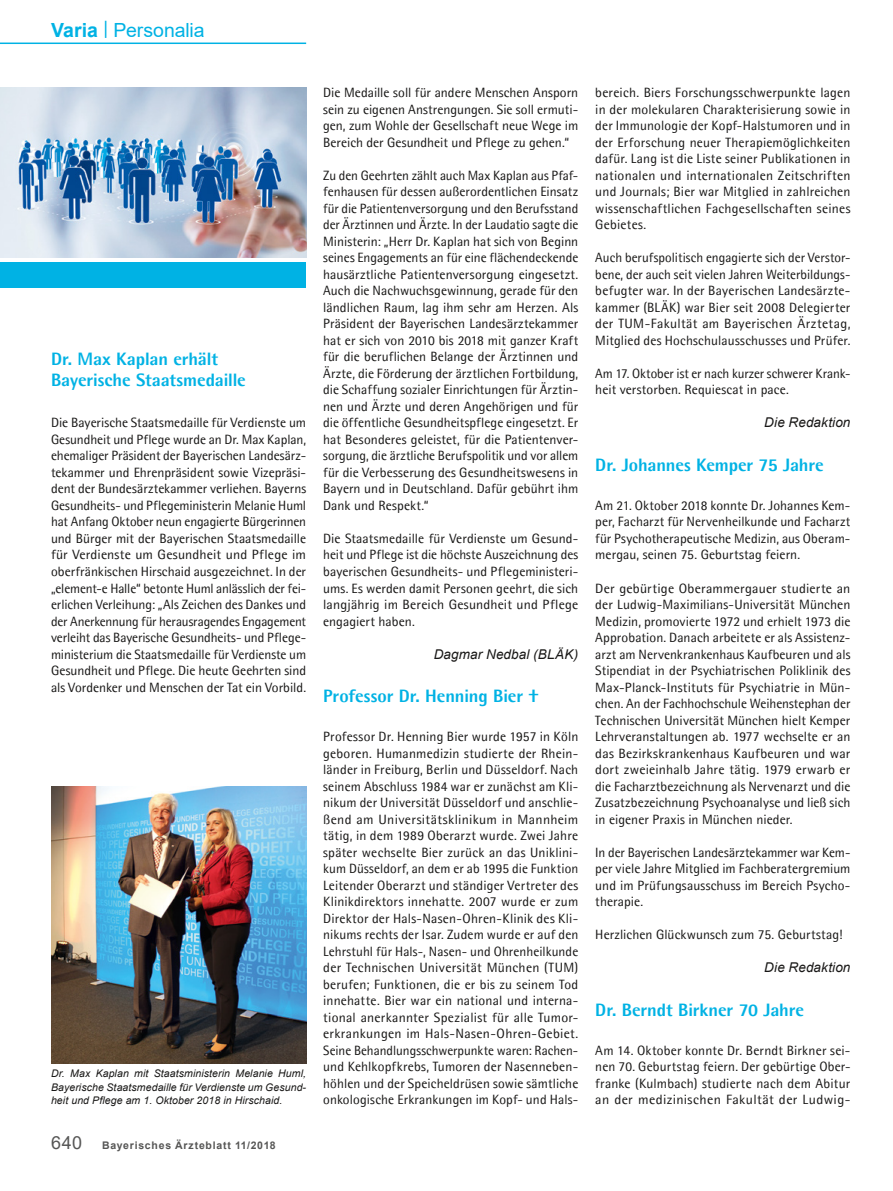
<style>
.page{position:relative;width:893px;height:1191px;background:#fff}
.page>*{position:absolute;margin:0;border:0;box-sizing:border-box;transform-origin:0 0}
.t1{font:19.5px "Arial";letter-spacing:-.005em;color:#00b2e4}
.Zwischen-ÜS{font:800 18px/21px "Agfa Rotis Semisans";letter-spacing:-.005em;color:#00b2e4}
.Grundtext{font:13.5px/16.5px "Agfa Rotis Semisans";letter-spacing:.005em;color:#181716;text-align:justify}
.Verfasser{font:italic 13.5px "Arial";letter-spacing:.01em;color:#181716}
.BU{font:italic 10.5px/13.5px "Arial";letter-spacing:.01em;color:#181716;text-align:justify}
.t2{font:700 10.5px "Arial";letter-spacing:.07em;color:#565655}
.s1{font-weight:700}
.s2{font-weight:400;font-size:18px}
</style>
<div class="page">
<hr style="left:0;top:43px;width:306px;height:1px;background:#00b2e4">
<img style="left:0;top:88px;width:306px;height:170px">
<div style="left:0;top:262px;width:306px;height:25px;background:#00b2e4"></div>
<img style="left:51px;top:786px;width:255px;height:277px">
<h1 class="t1" style="left:51px;top:16px;width:155px"><span class="s1">Varia</span> <sup>|</sup> Personalia</h1>
<p class="Zwischen-ÜS" style="left:51px;top:348px;width:196px">Dr. Max Kaplan erhält<br>Bayerische Staatsmedaille</p>
<p class="Grundtext" style="left:51px;top:414px;width:257px">Die Bayerische Staatsmedaille für Verdienste um Gesundheit und Pflege wurde an Dr. Max Kaplan, ehemaliger Präsident der Bayerischen Landesärz&shy;tekammer und Ehrenpräsident sowie Vizepräsi&shy;dent der Bundesärztekammer verliehen. Bayerns Gesundheits- und Pflegeministerin Melanie Huml hat Anfang Oktober neun engagierte Bürgerinnen und Bürger mit der Bayerischen Staatsmedaille für Verdienste um Gesundheit und Pflege im oberfränkischen Hirschaid ausgezeichnet. In der „element-e Halle“ betonte Huml anlässlich der fei&shy;erlichen Verleihung: „Als Zeichen des Dankes und der Anerkennung für herausragendes Engagement verleiht das Bayerische Gesundheits- und Pflege&shy;ministerium die Staatsmedaille für Verdienste um Gesundheit und Pflege. Die heute Geehrten sind als Vordenker und Menschen der Tat ein Vorbild.</p>
<p class="BU" style="left:51px;top:1067px;width:257px">Dr. Max Kaplan mit Staatsministerin Melanie Huml, Bayerische Staatsmedaille für Verdienste um Gesund&shy;heit und Pflege am 1. Oktober 2018 in Hirschaid.</p>
<p class="t2" style="left:51px;top:1137px;width:226px"><span class="s2">640</span> Bayerisches Ärzteblatt 11/2018</p>
<p class="Grundtext" style="left:323px;top:84px;width:257px">Die Medaille soll für andere Menschen Ansporn sein zu eigenen Anstrengungen. Sie soll ermuti&shy;gen, zum Wohle der Gesellschaft neue Wege im Bereich der Gesundheit und Pflege zu gehen.“</p>
<p class="Grundtext" style="left:323px;top:167px;width:257px">Zu den Geehrten zählt auch Max Kaplan aus Pfaf&shy;fenhausen für dessen außerordentlichen Einsatz für die Patientenversorgung und den Berufsstand der Ärztinnen und Ärzte. In der Laudatio sagte die Ministerin: „Herr Dr. Kaplan hat sich von Beginn seines Engagements an für eine flächendeckende hausärztliche Patientenversorgung eingesetzt.<br>Auch die Nachwuchsgewinnung, gerade für den ländlichen Raum, lag ihm sehr am Herzen. Als Präsident der Bayerischen Landesärztekammer hat er sich von 2010 bis 2018 mit ganzer Kraft für die beruflichen Belange der Ärztinnen und Ärzte, die Förderung der ärztlichen Fortbildung, die Schaffung sozialer Einrichtungen für Ärztin&shy;nen und Ärzte und deren Angehörigen und für die öffentliche Gesundheitspflege eingesetzt. Er hat Besonderes geleistet, für die Patientenver&shy;sorgung, die ärztliche Berufspolitik und vor allem für die Verbesserung des Gesundheitswesens in Bayern und in Deutschland. Dafür gebührt ihm Dank und Respekt.“</p>
<p class="Grundtext" style="left:323px;top:530px;width:257px">Die Staatsmedaille für Verdienste um Gesund&shy;heit und Pflege ist die höchste Auszeichnung des bayerischen Gesundheits- und Pflegeministeri&shy;ums. Es werden damit Personen geehrt, die sich langjährig im Bereich Gesundheit und Pflege engagiert haben.</p>
<p class="Verfasser" style="left:434px;top:645px;width:146px">Dagmar Nedbal (BLÄK)</p>
<p class="Zwischen-ÜS" style="left:323px;top:685px;width:217px">Professor Dr. Henning Bier †</p>
<p class="Grundtext" style="left:323px;top:728px;width:257px">Professor Dr. Henning Bier wurde 1957 in Köln geboren. Humanmedizin studierte der Rhein&shy;länder in Freiburg, Berlin und Düsseldorf. Nach seinem Abschluss 1984 war er zunächst am Kli&shy;nikum der Universität Düsseldorf und anschlie&shy;ßend am Universitätsklinikum in Mannheim tätig, in dem 1989 Oberarzt wurde. Zwei Jahre später wechselte Bier zurück an das Uniklini&shy;kum Düsseldorf, an dem er ab 1995 die Funktion Leitender Oberarzt und ständiger Vertreter des Klinikdirektors innehatte. 2007 wurde er zum Direktor der Hals-Nasen-Ohren-Klinik des Kli&shy;nikums rechts der Isar. Zudem wurde er auf den Lehrstuhl für Hals-, Nasen- und Ohrenheilkunde der Technischen Universität München (TUM) berufen; Funktionen, die er bis zu seinem Tod innehatte. Bier war ein national und interna&shy;tional anerkannter Spezialist für alle Tumor&shy;erkrankungen im Hals-Nasen-Ohren-Gebiet.<br>Seine Behandlungsschwerpunkte waren: Rachen&shy;und Kehlkopfkrebs, Tumoren der Nasenneben&shy;höhlen und der Speicheldrüsen sowie sämtliche onkologische Erkrankungen im Kopf- und Hals-</p>
<p class="Grundtext" style="left:595px;top:84px;width:257px">bereich. Biers Forschungsschwerpunkte lagen in der molekularen Charakterisierung sowie in der Immunologie der Kopf-Halstumoren und in der Erforschung neuer Therapiemöglichkeiten dafür. Lang ist die Liste seiner Publikationen in nationalen und internationalen Zeitschriften und Journals; Bier war Mitglied in zahlreichen wissenschaftlichen Fachgesellschaften seines Gebietes.</p>
<p class="Grundtext" style="left:595px;top:249px;width:257px">Auch berufspolitisch engagierte sich der Verstor&shy;bene, der auch seit vielen Jahren Weiterbildungs&shy;befugter war. In der Bayerischen Landesärzte&shy;kammer (BLÄK) war Bier seit 2008 Delegierter der TUM-Fakultät am Bayerischen Ärztetag, Mitglied des Hochschulausschusses und Prüfer.</p>
<p class="Grundtext" style="left:595px;top:365px;width:257px">Am 17. Oktober ist er nach kurzer schwerer Krank&shy;heit verstorben. Requiescat in pace.</p>
<p class="Verfasser" style="left:764px;top:414px;width:88px">Die Redaktion</p>
<p class="Zwischen-ÜS" style="left:595px;top:454px;width:230px">Dr. Johannes Kemper 75 Jahre</p>
<p class="Grundtext" style="left:595px;top:497px;width:257px">Am 21. Oktober 2018 konnte Dr. Johannes Kem&shy;per, Facharzt für Nervenheilkunde und Facharzt für Psychotherapeutische Medizin, aus Oberam&shy;mergau, seinen 75. Geburtstag feiern.</p>
<p class="Grundtext" style="left:595px;top:579px;width:257px">Der gebürtige Oberammergauer studierte an der Ludwig-Maximilians-Universität München Medizin, promovierte 1972 und erhielt 1973 die Approbation. Danach arbeitete er als Assistenz&shy;arzt am Nervenkrankenhaus Kaufbeuren und als Stipendiat in der Psychiatrischen Poliklinik des Max-Planck-Instituts für Psychiatrie in Mün&shy;chen. An der Fachhochschule Weihenstephan der Technischen Universität München hielt Kemper Lehrveranstaltungen ab. 1977 wechselte er an das Bezirkskrankenhaus Kaufbeuren und war dort zweieinhalb Jahre tätig. 1979 erwarb er die Facharztbezeichnung als Nervenarzt und die Zusatzbezeichnung Psychoanalyse und ließ sich in eigener Praxis in München nieder.</p>
<p class="Grundtext" style="left:595px;top:843px;width:257px">In der Bayerischen Landesärztekammer war Kem&shy;per viele Jahre Mitglied im Fachberatergremium und im Prüfungsausschuss im Bereich Psycho&shy;therapie.</p>
<p class="Grundtext" style="left:595px;top:926px;width:249px">Herzlichen Glückwunsch zum 75. Geburtstag!</p>
<p class="Verfasser" style="left:764px;top:958px;width:88px">Die Redaktion</p>
<p class="Zwischen-ÜS" style="left:595px;top:998px;width:210px">Dr. Berndt Birkner 70 Jahre</p>
<p class="Grundtext" style="left:595px;top:1041px;width:257px">Am 14. Oktober konnte Dr. Berndt Birkner sei&shy;nen 70. Geburtstag feiern. Der gebürtige Ober&shy;franke (Kulmbach) studierte nach dem Abitur an der medizinischen Fakultät der Ludwig-</p>
</div>
